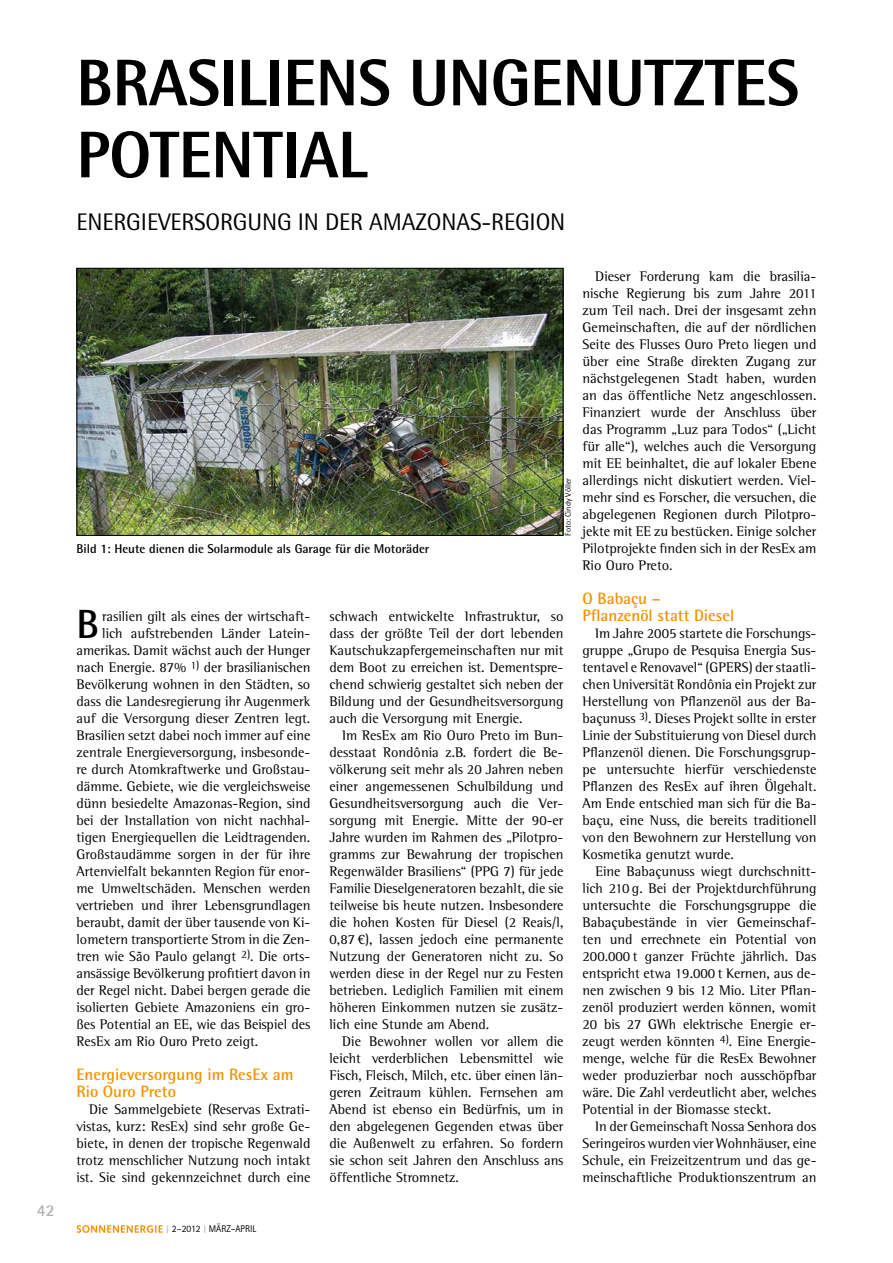
<style>
.page{position:relative;width:893px;height:1263px;background:#fff}
.page>*{position:absolute;margin:0;border:0;box-sizing:border-box;transform-origin:0 0}
.t1{font:800 66px "Rotis Semi Sans Std";letter-spacing:-.005em;color:#000;scale:.96 1}
.t2{font:700 40.8px "Rotis Semi Sans Std";color:#000}
.t3{font:24px "Rotis Semi Sans Std";color:#000}
.t4{font:700 16.5px/17px "Rotis Semi Sans Std";color:#f39300}
.t5{font:700 16.5px "Rotis Semi Sans Std";color:#b0b2b5}
.t6{font:14.25px/17px "Rotis Semi Serif Std";color:#000;text-align:justify}
.t7{font:700 12.75px "Rotis Semi Sans Std";color:#000}
.t8{font:9.75px "Rotis Sans Serif Std";color:#000}
.t9{font:8.25px "Rotis Semi Sans Std";color:#000}
.s1{font-size:10.8px;color:#b0b2b5}
</style>
<div class="page">
<svg style="left:77px;top:1225px;width:86px;height:8px"></svg>
<img style="left:79px;top:270px;width:482px;height:264px">
<div style="left:77px;top:268px;width:486px;height:268px;border:1px solid #000"></div>
<p class="t5" style="left:37px;top:1200px;width:19px">42</p>
<h1 class="t1" style="left:77px;top:41px;width:69px">BRASI</h1>
<h1 class="t1" style="left:237px;top:41px;width:63px">LIENS</h1>
<h1 class="t1" style="left:409px;top:41px;width:40px">UNGENUT</h1>
<h1 class="t1" style="left:673px;top:41px;width:66px">ZTES</h1>
<h1 class="t1" style="left:77px;top:113px;width:69px">POTENTIA</h1>
<h1 class="t1" style="left:338px;top:113px;width:32px">L</h1>
<h3 class="t3" style="left:77px;top:207px;width:25px">ENERGIEVERSORGUNG</h3>
<h3 class="t3" style="left:298px;top:207px;width:40px">IN DER</h3>
<h3 class="t3" style="left:369px;top:207px;width:29px">AMAZONAS</h3>
<h3 class="t3" style="left:482px;top:207px;width:35px">-REGION</h3>
<p class="t7" style="left:77px;top:541px;width:354px">Bild 1: Heute dienen die Solarmodule als Garage für die Motoräder</p>
<p class="t9" style="left:563px;top:536px;width:59px;rotate:-90deg">FOTO: CINDY VÖLLER</p>
<h2 class="t2" style="left:77px;top:599px;width:19px">B</h2>
<p class="t6" style="left:102px;top:607px;width:210px">rasilien gilt als eines der wirtschaft-</p>
<p class="t6" style="left:102px;top:625px;width:210px">lich aufstrebenden Länder Latein-</p>
<p class="t6" style="left:77px;top:642px;width:235px">amerikas. Damit wächst auch der Hunger</p>
<p class="t6" style="left:77px;top:659px;width:235px">nach Energie. 87% <sup>1)</sup> der brasilianischen</p>
<p class="t6" style="left:77px;top:676px;width:235px">Bevölkerung wohnen in den Städten, so</p>
<p class="t6" style="left:77px;top:693px;width:235px">dass die Landesregierung ihr Augenmerk</p>
<p class="t6" style="left:77px;top:710px;width:235px">auf die Versorgung dieser Zentren legt.</p>
<p class="t6" style="left:77px;top:727px;width:235px">Brasilien setzt dabei noch immer auf eine</p>
<p class="t6" style="left:77px;top:744px;width:235px">zentrale Energieversorgung, insbesonde-</p>
<p class="t6" style="left:77px;top:761px;width:235px">re durch Atomkraftwerke und Großstau-</p>
<p class="t6" style="left:77px;top:778px;width:235px">dämme. Gebiete, wie die vergleichsweise</p>
<p class="t6" style="left:77px;top:795px;width:235px">dünn besiedelte Amazonas-Region, sind</p>
<p class="t6" style="left:77px;top:812px;width:235px">bei der Installation von nicht nachhal-</p>
<p class="t6" style="left:77px;top:829px;width:235px">tigen Energiequellen die Leidtragenden.</p>
<p class="t6" style="left:77px;top:846px;width:235px">Großstaudämme sorgen in der für ihre</p>
<p class="t6" style="left:77px;top:863px;width:235px">Artenvielfalt bekannten Region für enor-</p>
<p class="t6" style="left:77px;top:880px;width:235px">me Umweltschäden. Menschen werden</p>
<p class="t6" style="left:77px;top:897px;width:235px">vertrieben und ihrer Lebensgrundlagen</p>
<p class="t6" style="left:77px;top:914px;width:235px">beraubt, damit der über tausende von Ki-</p>
<p class="t6" style="left:77px;top:931px;width:235px">lometern transportierte Strom in die Zen-</p>
<p class="t6" style="left:77px;top:948px;width:235px">tren wie São Paulo gelangt <sup>2)</sup>. Die orts-</p>
<p class="t6" style="left:77px;top:965px;width:235px">ansässige Bevölkerung profitiert davon in</p>
<p class="t6" style="left:77px;top:982px;width:235px">der Regel nicht. Dabei bergen gerade die</p>
<p class="t6" style="left:77px;top:999px;width:235px">isolierten Gebiete Amazoniens ein gro-</p>
<p class="t6" style="left:77px;top:1016px;width:235px">ßes Potential an EE, wie das Beispiel des</p>
<p class="t6" style="left:77px;top:1033px;width:183px">ResEx am Rio Ouro Preto zeigt.</p>
<p class="t4" style="left:77px;top:1066px;width:219px">Energieversorgung im ResEx am<br>Rio Ouro Preto</p>
<p class="t6" style="left:77px;top:1101px;width:235px;text-indent:13px">Die Sammelgebiete (Reservas Extrati&shy;vistas, kurz: ResEx) sind sehr große Ge&shy;biete, in denen der tropische Regenwald trotz menschlicher Nutzung noch intakt ist. Sie sind gekennzeichnet durch eine</p>
<p class="t6" style="left:330px;top:608px;width:235px">schwach entwickelte Infrastruktur, so dass der größte Teil der dort lebenden Kautschukzapfergemeinschaften nur mit dem Boot zu erreichen ist. Dementspre&shy;chend schwierig gestaltet sich neben der Bildung und der Gesundheitsversorgung auch die Versorgung mit Energie.</p>
<p class="t6" style="left:330px;top:727px;width:235px;text-indent:13px">Im ResEx am Rio Ouro Preto im Bun&shy;desstaat Rondônia z.B. fordert die Be&shy;völkerung seit mehr als 20 Jahren neben einer angemessenen Schulbildung und Gesundheitsversorgung auch die Ver&shy;sorgung mit Energie. Mitte der 90-er Jahre wurden im Rahmen des „Pilotpro&shy;gramms zur Bewahrung der tropischen Regenwälder Brasiliens“ (PPG 7) für jede Familie Dieselgeneratoren bezahlt, die sie teilweise bis heute nutzen. Insbesondere die hohen Kosten für Diesel (2 Reais/l, 0,87 €), lassen jedoch eine permanente Nutzung der Generatoren nicht zu. So werden diese in der Regel nur zu Festen betrieben. Lediglich Familien mit einem höheren Einkommen nutzen sie zusätz&shy;lich eine Stunde am Abend.</p>
<p class="t6" style="left:330px;top:1033px;width:235px;text-indent:13px">Die Bewohner wollen vor allem die leicht verderblichen Lebensmittel wie Fisch, Fleisch, Milch, etc. über einen län&shy;geren Zeitraum kühlen. Fernsehen am Abend ist ebenso ein Bedürfnis, um in den abgelegenen Gegenden etwas über die Außenwelt zu erfahren. So fordern sie schon seit Jahren den Anschluss ans öffentliche Stromnetz.</p>
<p class="t6" style="left:583px;top:267px;width:235px;text-indent:13px">Dieser Forderung kam die brasilia&shy;nische Regierung bis zum Jahre 2011 zum Teil nach. Drei der insgesamt zehn Gemeinschaften, die auf der nördlichen Seite des Flusses Ouro Preto liegen und über eine Straße direkten Zugang zur nächstgelegenen Stadt haben, wurden an das öffentliche Netz angeschlossen.<br>Finanziert wurde der Anschluss über das Programm „Luz para Todos“ („Licht für alle“), welches auch die Versorgung mit EE beinhaltet, die auf lokaler Ebene allerdings nicht diskutiert werden. Viel&shy;mehr sind es Forscher, die versuchen, die abgelegenen Regionen durch Pilotpro&shy;jekte mit EE zu bestücken. Einige solcher Pilotprojekte finden sich in der ResEx am Rio Ouro Preto.</p>
<p class="t4" style="left:583px;top:589px;width:153px">O Babaçu –<br>Pflanzenöl statt Diesel</p>
<p class="t6" style="left:583px;top:624px;width:235px;text-indent:13px">Im Jahre 2005 startete die Forschungs&shy;gruppe „Grupo de Pesquisa Energia Sus&shy;tentavel e Renovavel“ (GPERS) der staatli&shy;chen Universität Rondônia ein Projekt zur Herstellung von Pflanzenöl aus der Ba&shy;baçunuss <sup>3)</sup>. Dieses Projekt sollte in erster Linie der Substituierung von Diesel durch Pflanzenöl dienen. Die Forschungsgrup&shy;pe untersuchte hierfür verschiedenste Pflanzen des ResEx auf ihren Ölgehalt.<br>Am Ende entschied man sich für die Ba&shy;baçu, eine Nuss, die bereits traditionell von den Bewohnern zur Herstellung von Kosmetika genutzt wurde.</p>
<p class="t6" style="left:583px;top:863px;width:235px;text-indent:13px">Eine Babaçunuss wiegt durchschnitt&shy;lich 210 g. Bei der Projektdurchführung untersuchte die Forschungsgruppe die Babaçubestände in vier Gemeinschaf&shy;ten und errechnete ein Potential von 200.000 t ganzer Früchte jährlich. Das entspricht etwa 19.000 t Kernen, aus de&shy;nen zwischen 9 bis 12 Mio. Liter Pflan&shy;zenöl produziert werden können, womit 20 bis 27 GWh elektrische Energie er&shy;zeugt werden könnten <sup>4)</sup>. Eine Energie&shy;menge, welche für die ResEx Bewohner weder produzierbar noch ausschöpfbar wäre. Die Zahl verdeutlicht aber, welches Potential in der Biomasse steckt.</p>
<p class="t6" style="left:583px;top:1118px;width:235px;text-indent:13px">In der Gemeinschaft Nossa Senhora dos Seringeiros wurden vier Wohnhäuser, eine Schule, ein Freizeitzentrum und das ge&shy;meinschaftliche Produktionszentrum an</p>
<p class="t8" style="left:166px;top:1223px;width:92px"><span class="s1">I</span> 2–2012 <span class="s1">I</span> MÄRZ–APRI L</p>
</div>
